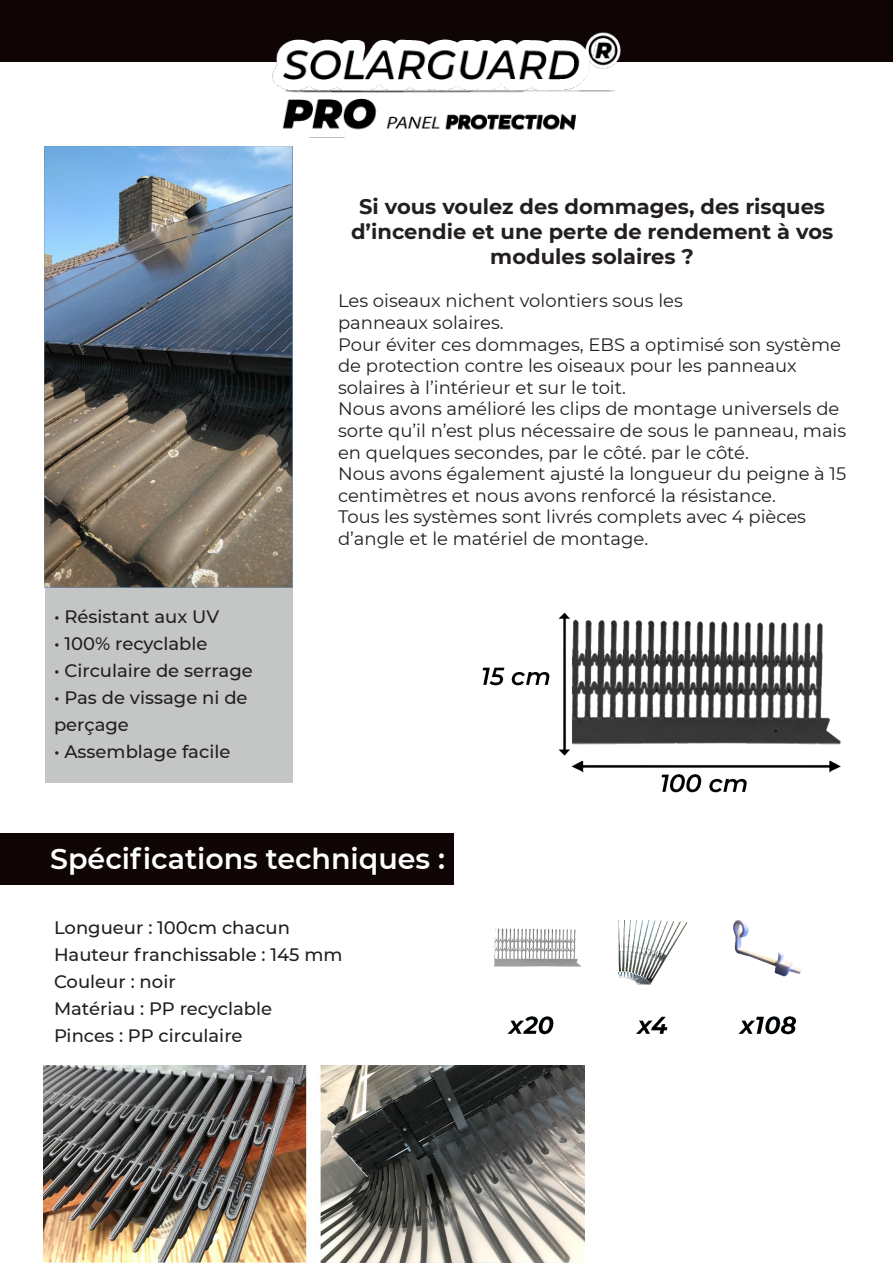
<style>
.page{position:relative;width:893px;height:1263px;background:#fff}
.page>*{position:absolute;margin:0;border:0;box-sizing:border-box;transform-origin:0 0}
.t1{font:600 28.5px "Montserrat";color:#fff}
.t2{font:700 21px/25.2px "Montserrat";color:#231f20;text-align:center}
.t3{font:18px/21.6px "Montserrat";color:#231f20}
.t4{font:500 18px/27px "Montserrat";color:#231f20}
</style>
<div class="page">
<div style="left:0;top:0;width:893px;height:62px;background:#0e0504"></div>
<div style="left:45px;top:586px;width:247px;height:197px;background:#c4c5c5"></div>
<div style="left:0;top:833px;width:453px;height:51px;background:#0e0504"></div>
<img style="left:482px;top:612px;width:359px;height:181px">
<img style="left:494px;top:920px;width:308px;height:115px">
<img style="left:44px;top:1065px;width:541px;height:197px">
<img style="left:45px;top:147px;width:247px;height:441px">
<img style="left:272px;top:32px;width:349px;height:99px">
<p class="t4" style="left:54px;top:603px;width:167px">• Résistant aux UV</p>
<p class="t4" style="left:54px;top:630px;width:155px">• 100% recyclable</p>
<p class="t4" style="left:54px;top:657px;width:200px">• Circulaire de serrage</p>
<p class="t4" style="left:54px;top:684px;width:195px">• Pas de vissage ni de perçage</p>
<p class="t4" style="left:54px;top:738px;width:178px">• Assemblage facile</p>
<p class="t2" style="left:351px;top:193px;width:484px">Si vous voulez des dommages, des risques d’incendie et une perte de rendement à vos modules solaires ?</p>
<p class="t3" style="left:338px;top:290px;width:510px">Les oiseaux nichent volontiers sous les<br>panneaux solaires.<br>Pour éviter ces dommages, EBS a optimisé son système de protection contre les oiseaux pour les panneaux solaires à l’intérieur et sur le toit.<br>Nous avons amélioré les clips de montage universels de sorte qu’il n’est plus nécessaire de sous le panneau, mais en quelques secondes, par le côté. par le côté.<br>Nous avons également ajusté la longueur du peigne à 15 centimètres et nous avons renforcé la résistance.<br>Tous les systèmes sont livrés complets avec 4 pièces d’angle et le matériel de montage.</p>
<p class="t1" style="left:50px;top:839px;width:396px">Spécifications techniques :</p>
<p class="t4" style="left:54px;top:913px;width:290px">Longueur : 100cm chacun<br>Hauteur franchissable : 145 mm<br>Couleur : noir<br>Matériau : PP recyclable<br>Pinces : PP circulaire</p>
</div>
